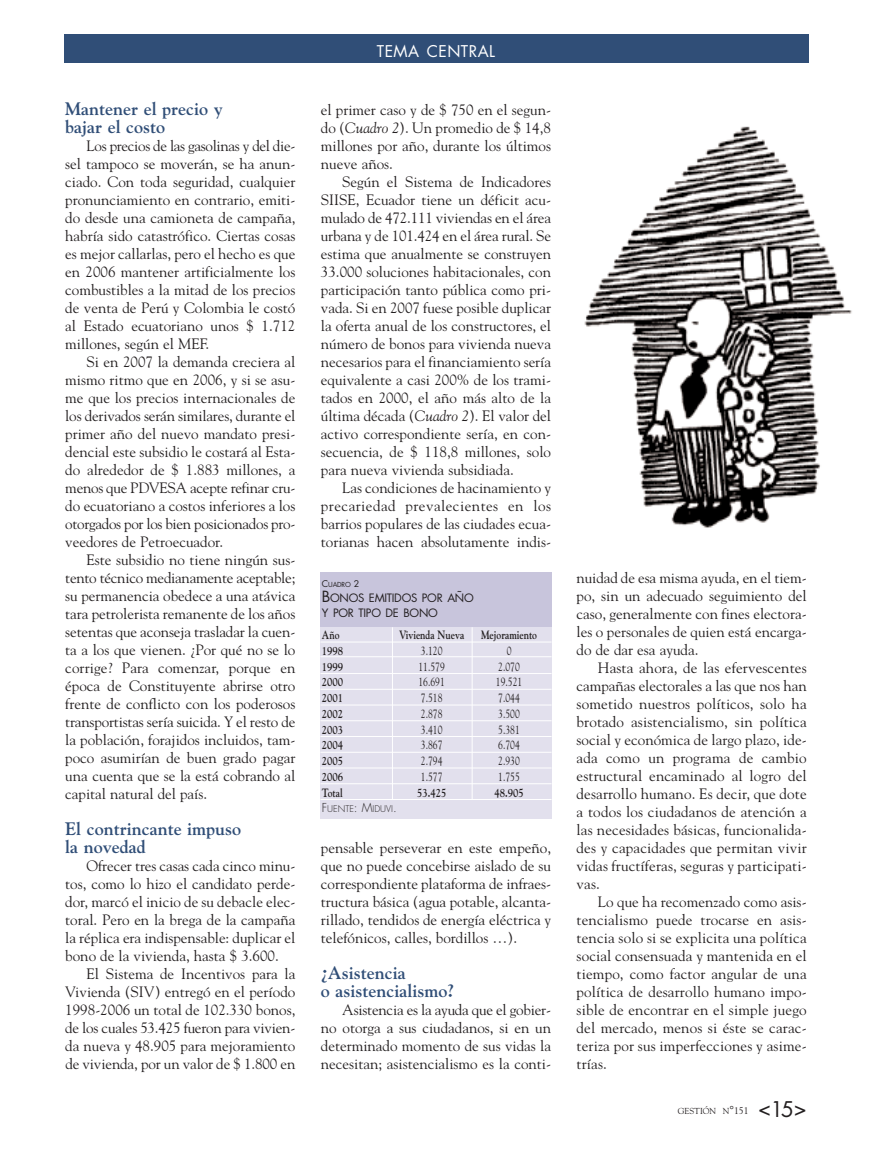
<style>
.page{position:relative;width:872px;height:1149px;background:#fff}
.page>*{position:absolute;margin:0;border:0;box-sizing:border-box;transform-origin:0 0}
.t1{font:700 18px/18px "Goudy";color:#304e77}
.t2{font:15.75px "Futura";letter-spacing:.025em;color:#fff}
.t3{font:15px/18px "Goudy";color:#231f20;text-align:justify}
.t4{font:12px "Goudy";color:#231f20;scale:.8 1}
.t5{font:700 12px "Goudy";color:#231f20;scale:.8 1}
.t6{font:11.25px/15px "Futura";letter-spacing:-.025em;color:#231f20}
.t7{font:300 9px "Futura";color:#231f20}
.t8{font:8.7px "Goudy";color:#231f20}
.t9{font:6.75px "Futura";letter-spacing:-.025em;color:#231f20}
.s1{font-style:italic}
.s2{font-size:9px}
.s3{font-size:15px}
.s4{font-size:12px}
.s5{font-size:11.55px}
.s6{font-size:9.75px}
.s7{font-family:"Futura";font-size:21px}
</style>
<div class="page">
<div style="left:64px;top:34px;width:744px;height:29px;background:#304e77"></div>
<img style="left:584px;top:126px;width:268px;height:402px">
<div style="left:320px;top:601px;width:231px;height:217px;background:#e2e0ed"></div>
<hr style="left:320px;top:641px;width:231px;height:1px;background:#fff">
<hr style="left:320px;top:656px;width:231px;height:1px;background:#fff">
<hr style="left:320px;top:673px;width:231px;height:1px;background:#fff">
<hr style="left:320px;top:688px;width:231px;height:1px;background:#fff">
<hr style="left:320px;top:704px;width:231px;height:1px;background:#fff">
<hr style="left:320px;top:720px;width:231px;height:1px;background:#fff">
<hr style="left:320px;top:736px;width:231px;height:1px;background:#fff">
<hr style="left:320px;top:751px;width:231px;height:1px;background:#fff">
<hr style="left:320px;top:767px;width:231px;height:1px;background:#fff">
<hr style="left:320px;top:783px;width:231px;height:1px;background:#fff">
<hr style="left:320px;top:798px;width:231px;height:1px;background:#fff">
<div style="left:320px;top:572px;width:231px;height:55px;background:#c8c5dc"></div>
<hr style="left:392px;top:627px;width:1px;height:172px;background:#fff">
<hr style="left:472px;top:627px;width:1px;height:172px;background:#fff">
<p class="t1" style="left:65px;top:99px;width:159px">Mantener el precio y bajar el costo</p>
<p class="t3" style="left:65px;top:136px;width:232px;text-indent:21px">Los precios de las gasolinas y del die&shy;sel tampoco se moverán, se ha anun&shy;ciado. Con toda seguridad, cualquier pronunciamiento en contrario, emiti&shy;do desde una camioneta de campaña, habría sido catastrófico. Ciertas cosas es mejor callarlas, pero el hecho es que en 2006 mantener artificialmente los combustibles a la mitad de los precios de venta de Perú y Colombia le costó al Estado ecuatoriano unos $ 1.712 millones, según el MEF.</p>
<p class="t3" style="left:65px;top:352px;width:232px;text-indent:21px">Si en 2007 la demanda creciera al mismo ritmo que en 2006, y si se asu&shy;me que los precios internacionales de los derivados serán similares, durante el primer año del nuevo mandato presi&shy;dencial este subsidio le costará al Esta&shy;do alrededor de $ 1.883 millones, a menos que PDVESA acepte refinar cru&shy;do ecuatoriano a costos inferiores a los otorgados por los bien posicionados pro&shy;veedores de Petroecuador.</p>
<p class="t3" style="left:65px;top:550px;width:232px;text-indent:21px">Este subsidio no tiene ningún sus&shy;tento técnico medianamente aceptable; su permanencia obedece a una atávica tara petrolerista remanente de los años setentas que aconseja trasladar la cuen&shy;ta a los que vienen. ¿Por qué no se lo corrige? Para comenzar, porque en época de Constituyente abrirse otro frente de conflicto con los poderosos transportistas sería suicida. Y el resto de la población, forajidos incluidos, tam&shy;poco asumirían de buen grado pagar una cuenta que se la está cobrando al capital natural del país.</p>
<p class="t1" style="left:65px;top:819px;width:177px">El contrincante impuso la novedad</p>
<p class="t3" style="left:65px;top:856px;width:232px;text-indent:21px">Ofrecer tres casas cada cinco minu&shy;tos, como lo hizo el candidato perde&shy;dor, marcó el inicio de su debacle elec&shy;toral. Pero en la brega de la campaña la réplica era indispensable: duplicar el bono de la vivienda, hasta $ 3.600.</p>
<p class="t3" style="left:65px;top:964px;width:232px;text-indent:21px">El Sistema de Incentivos para la Vivienda (SIV) entregó en el período 1998-2006 un total de 102.330 bonos, de los cuales 53.425 fueron para vivien&shy;da nueva y 48.905 para mejoramiento de vivienda, por un valor de $ 1.800 en</p>
<p class="t2" style="left:377px;top:44px;width:120px">TEMA CENTRAL</p>
<p class="t3" style="left:321px;top:100px;width:232px">el primer caso y de $ 750 en el segun&shy;do (<span class="s1">Cuadro 2</span>). Un promedio de $ 14,8 millones por año, durante los últimos nueve años.</p>
<p class="t3" style="left:321px;top:172px;width:232px;text-indent:21px">Según el Sistema de Indicadores SIISE, Ecuador tiene un déficit acu&shy;mulado de 472.111 viviendas en el área urbana y de 101.424 en el área rural. Se estima que anualmente se construyen 33.000 soluciones habitacionales, con participación tanto pública como pri&shy;vada. Si en 2007 fuese posible duplicar la oferta anual de los constructores, el número de bonos para vivienda nueva necesarios para el financiamiento sería equivalente a casi 200% de los trami&shy;tados en 2000, el año más alto de la última década (<span class="s1">Cuadro 2</span>). El valor del activo correspondiente sería, en con&shy;secuencia, de $ 118,8 millones, solo para nueva vivienda subsidiada.</p>
<p class="t3" style="left:321px;top:478px;width:232px;text-indent:21px">Las condiciones de hacinamiento y precariedad prevalecientes en los barrios populares de las ciudades ecua&shy;torianas hacen absolutamente indis-</p>
<p class="t9" style="left:322px;top:580px;width:39px"><span class="s2">C</span>UADRO <span class="s2">2</span></p>
<p class="t6" style="left:322px;top:590px;width:153px"><span class="s3">B</span>ONOS EMITIDOS POR AÑO<br>Y POR TIPO DE BONO</p>
<p class="t5" style="left:322px;top:627px;width:24px">Año</p>
<p class="t5" style="left:399px;top:627px;width:83px">Vivienda Nueva</p>
<p class="t5" style="left:481px;top:627px;width:71px">Mejoramiento</p>
<p class="t5" style="left:322px;top:643px;width:28px">1998</p>
<p class="t4" style="left:421px;top:643px;width:28px">3.120</p>
<p class="t4" style="left:506px;top:643px;width:8px">0</p>
<p class="t5" style="left:322px;top:659px;width:28px">1999</p>
<p class="t4" style="left:418px;top:659px;width:35px">11.579</p>
<p class="t4" style="left:498px;top:659px;width:28px">2.070</p>
<p class="t5" style="left:322px;top:675px;width:28px">2000</p>
<p class="t4" style="left:418px;top:675px;width:35px">16.691</p>
<p class="t4" style="left:496px;top:675px;width:35px">19.521</p>
<p class="t5" style="left:322px;top:690px;width:28px">2001</p>
<p class="t4" style="left:421px;top:690px;width:28px">7.518</p>
<p class="t4" style="left:498px;top:690px;width:28px">7.044</p>
<p class="t5" style="left:322px;top:706px;width:28px">2002</p>
<p class="t4" style="left:421px;top:706px;width:28px">2.878</p>
<p class="t4" style="left:498px;top:706px;width:28px">3.500</p>
<p class="t5" style="left:322px;top:722px;width:28px">2003</p>
<p class="t4" style="left:421px;top:722px;width:28px">3.410</p>
<p class="t4" style="left:498px;top:722px;width:28px">5.381</p>
<p class="t5" style="left:322px;top:738px;width:28px">2004</p>
<p class="t4" style="left:421px;top:738px;width:28px">3.867</p>
<p class="t4" style="left:498px;top:738px;width:28px">6.704</p>
<p class="t5" style="left:322px;top:753px;width:28px">2005</p>
<p class="t4" style="left:421px;top:753px;width:28px">2.794</p>
<p class="t4" style="left:498px;top:753px;width:28px">2.930</p>
<p class="t5" style="left:322px;top:769px;width:28px">2006</p>
<p class="t4" style="left:421px;top:769px;width:28px">1.577</p>
<p class="t4" style="left:498px;top:769px;width:29px">1.755</p>
<p class="t5" style="left:322px;top:785px;width:27px">Total</p>
<p class="t5" style="left:417px;top:785px;width:38px">53.425</p>
<p class="t5" style="left:494px;top:785px;width:38px">48.905</p>
<p class="t7" style="left:322px;top:804px;width:76px"><span class="s4">F</span>UENTE<span class="s4">: M</span>IDUVI<span class="s4">.</span></p>
<p class="t3" style="left:321px;top:838px;width:232px">pensable perseverar en este empeño, que no puede concebirse aislado de su correspondiente plataforma de infraes&shy;tructura básica (agua potable, alcanta&shy;rillado, tendidos de energía eléctrica y telefónicos, calles, bordillos …).</p>
<p class="t1" style="left:321px;top:963px;width:135px">¿Asistencia<br>o asistencialismo?</p>
<p class="t3" style="left:321px;top:1000px;width:232px;text-indent:21px">Asistencia es la ayuda que el gobier&shy;no otorga a sus ciudadanos, si en un determinado momento de sus vidas la necesitan; asistencialismo es la conti-</p>
<p class="t3" style="left:576px;top:568px;width:232px">nuidad de esa misma ayuda, en el tiem&shy;po, sin un adecuado seguimiento del caso, generalmente con fines electora&shy;les o personales de quien está encarga&shy;do de dar esa ayuda.</p>
<p class="t3" style="left:576px;top:658px;width:232px;text-indent:21px">Hasta ahora, de las efervescentes campañas electorales a las que nos han sometido nuestros políticos, solo ha brotado asistencialismo, sin política social y económica de largo plazo, ide&shy;ada como un programa de cambio estructural encaminado al logro del desarrollo humano. Es decir, que dote a todos los ciudadanos de atención a las necesidades básicas, funcionalida&shy;des y capacidades que permitan vivir vidas fructíferas, seguras y participati&shy;vas.</p>
<p class="t3" style="left:576px;top:892px;width:232px;text-indent:21px">Lo que ha recomenzado como asis&shy;tencialismo puede trocarse en asis&shy;tencia solo si se explicita una política social consensuada y mantenida en el tiempo, como factor angular de una política de desarrollo humano impo&shy;sible de encontrar en el simple juego del mercado, menos si éste se carac&shy;teriza por sus imperfecciones y asime&shy;trías.</p>
<p class="t8" style="left:678px;top:1104px;width:130px">GESTIÓN N<span class="s5">°</span><span class="s6">151</span> <span class="s7">&lt;15&gt;</span></p>
</div>
